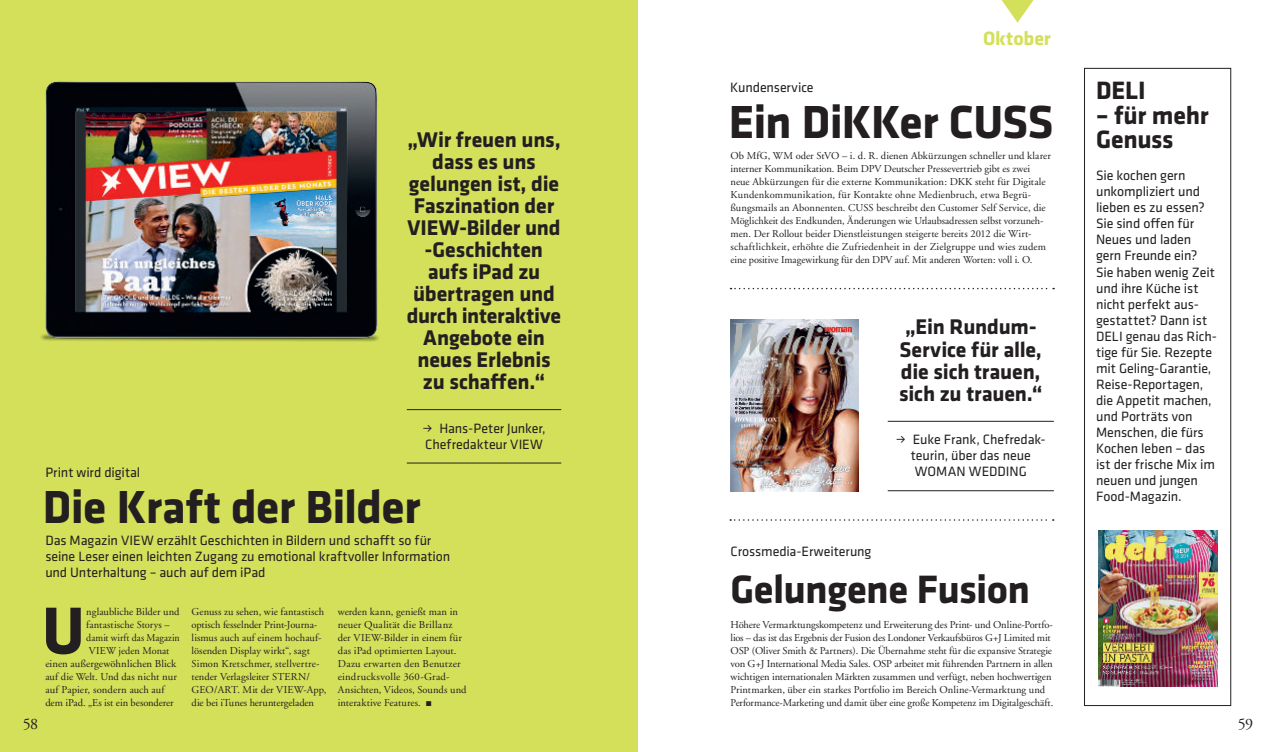
<style>
.page{position:relative;width:1276px;height:752px;background:#fff}
.page>*{position:absolute;margin:0;border:0;box-sizing:border-box;transform-origin:0 0}
.t1{font:700 69.1px "Klavika";color:#231f20}
.t2{font:700 48px "Klavika";letter-spacing:-.015em;color:#231f20}
.t3{font:700 41px "Klavika";letter-spacing:-.015em;color:#231f20}
.t4{font:700 26px/24px "Klavika";letter-spacing:-.01em;color:#231f20}
.t5{font:700 22px/22px "Klavika";letter-spacing:-.01em;color:#231f20;text-align:center}
.t6{font:700 20px "Klavika";letter-spacing:-.005em;color:#d4e05a}
.t7{font:16px "Adobe Garamond";color:#231f20}
.t8{font:14px/16px "Klavika";letter-spacing:-.01em;color:#231f20}
.t9{font:10.5px/13px "Adobe Garamond";color:#231f20}
.t10{font:10.5px "Adobe Garamond";color:#231f20;scale:.94 1}
</style>
<div class="page">
<div style="left:0;top:0;width:638px;height:751px;background:#d4e05a"></div>
<img style="left:40px;top:81px;width:339px;height:261px">
<hr style="left:407px;top:409px;width:154px;height:1px;background:#231f20">
<hr style="left:407px;top:462px;width:154px;height:1px;background:#231f20">
<hr style="left:887px;top:421px;width:167px;height:1px;background:#231f20">
<hr style="left:887px;top:490px;width:167px;height:1px;background:#231f20">
<img style="left:730px;top:319px;width:128px;height:172px">
<div style="left:1084px;top:68px;width:147px;height:637px;border:1px solid #231f20"></div>
<img style="left:1098px;top:530px;width:119px;height:156px">
<svg style="left:1001px;top:0;width:33px;height:23px"></svg>
<svg style="left:730px;top:288px;width:324px;height:1px"></svg>
<svg style="left:730px;top:519px;width:323px;height:1px"></svg>
<h3 class="t5" style="left:407px;top:129px;width:156px">„Wir freuen uns, dass es uns gelungen ist, die<br>Faszination der<br>VIEW-Bilder und -Geschichten aufs iPad zu übertragen und durch interaktive<br>Angebote ein neues Erlebnis zu schaffen.“</h3>
<h3 class="t8" style="left:422px;top:420px;width:125px">• Hans-Peter Junker,<br>Chefredakteur VIEW</h3>
<h3 class="t8" style="left:45px;top:464px;width:96px">Print wird digital</h3>
<h2 class="t2" style="left:43px;top:480px;width:379px">Die Kraft der Bilder</h2>
<h3 class="t8" style="left:45px;top:532px;width:406px">Das Magazin VIEW erzählt Geschichten in Bildern und schafft so für seine Leser einen leichten Zugang zu emotional kraftvoller Information und Unterhaltung – auch auf dem iPad</h3>
<h3 class="t7" style="left:23px;top:715px;width:17px">58</h3>
<h1 class="t1" style="left:42px;top:592px;width:44px">U</h1>
<p class="t9" style="left:86px;top:604px;width:95px">nglaubliche Bilder und</p>
<p class="t9" style="left:86px;top:617px;width:85px">fantastische Storys –</p>
<p class="t10" style="left:86px;top:631px;width:101px">damit wirft das Magazin</p>
<p class="t9" style="left:89px;top:643px;width:82px">VIEW jeden Monat</p>
<p class="t9" style="left:45px;top:656px;width:132px">einen außergewöhnlichen Blick</p>
<p class="t9" style="left:45px;top:669px;width:133px">auf die Welt. Und das nicht nur</p>
<p class="t9" style="left:45px;top:682px;width:121px">auf Papier, sondern auch auf</p>
<p class="t9" style="left:45px;top:695px;width:130px">dem iPad. „Es ist ein besonderer</p>
<p class="t9" style="left:192px;top:604px;width:136px">Genuss zu sehen, wie fantastisch optisch fesselnder Print-Journa&shy;lismus auch auf einem hochauf&shy;lösenden Display wirkt“, sagt<br>Simon Kretschmer, stellvertre&shy;tender Verlagsleiter STERN/<br>GEO/ART. Mit der VIEW-App, die bei iTunes heruntergeladen</p>
<p class="t9" style="left:338px;top:604px;width:130px">werden kann, genießt man in neuer Qualität die Brillanz der VIEW-Bilder in einem für das iPad optimierten Layout.<br>Dazu erwarten den Benutzer eindrucksvolle 360-Grad-<br>Ansichten, Videos, Sounds und interaktive Features. ■</p>
<p class="t6" style="left:983px;top:28px;width:69px">Oktober</p>
<p class="t8" style="left:730px;top:79px;width:85px">Kundenservice</p>
<p class="t2" style="left:728px;top:95px;width:326px">Ein DiKKer CUSS</p>
<p class="t9" style="left:730px;top:149px;width:322px">Ob MfG, WM oder StVO – i. d. R. dienen Abkürzungen schneller und klarer interner Kommunikation. Beim DPV Deutscher Pressevertrieb gibt es zwei neue Abkürzungen für die externe Kommunikation: DKK steht für Digitale Kundenkommunikation, für Kontakte ohne Medienbruch, etwa Begrü&shy;ßungsmails an Abonnenten. CUSS beschreibt den Customer Self Service, die Möglichkeit des Endkunden, Änderungen wie Urlaubsadressen selbst vorzuneh&shy;men. Der Rollout beider Dienstleistungen steigerte bereits 2012 die Wirt&shy;schaftlichkeit, erhöhte die Zufriedenheit in der Zielgruppe und wies zudem eine positive Imagewirkung für den DPV auf. Mit anderen Worten: voll i. O.</p>
<p class="t5" style="left:899px;top:316px;width:145px;text-align:left">„Ein Rundum-<br>Service für alle, die sich trauen, sich zu trauen.“</p>
<p class="t8" style="left:896px;top:431px;width:151px;text-align:center">• Euke Frank, Chefredak&shy;teurin, über das neue<br>WOMAN WEDDING</p>
<p class="t8" style="left:730px;top:543px;width:142px">Crossmedia-Erweiterung</p>
<p class="t3" style="left:730px;top:566px;width:301px">Gelungene Fusion</p>
<p class="t9" style="left:730px;top:617px;width:324px">Höhere Vermarktungskompetenz und Erweiterung des Print- und Online-Portfo&shy;lios – das ist das Ergebnis der Fusion des Londoner Verkaufsbüros G+J Limited mit OSP (Oliver Smith &amp; Partners). Die Übernahme steht für die expansive Strategie von G+J International Media Sales. OSP arbeitet mit führenden Partnern in allen wichtigen internationalen Märkten zusammen und verfügt, neben hochwertigen Printmarken, über ein starkes Portfolio im Bereich Online-Vermarktung und Performance-Marketing und damit über eine große Kompetenz im Digitalgeschäft.</p>
<p class="t4" style="left:1096px;top:79px;width:51px">DELI</p>
<p class="t4" style="left:1096px;top:103px;width:114px">– für mehr<br>Genuss</p>
<p class="t8" style="left:1096px;top:168px;width:122px">Sie kochen gern unkompliziert und lieben es zu essen?<br>Sie sind offen für<br>Neues und laden gern Freunde ein?<br>Sie haben wenig Zeit und ihre Küche ist nicht perfekt aus&shy;gestattet? Dann ist<br>DELI genau das Rich&shy;tige für Sie. Rezepte mit Geling-Garantie,<br>Reise-Reportagen, die Appetit machen, und Porträts von<br>Menschen, die fürs<br>Kochen leben – das ist der frische Mix im neuen und jungen<br>Food-Magazin.</p>
<p class="t7" style="left:1238px;top:715px;width:17px">59</p>
</div>
